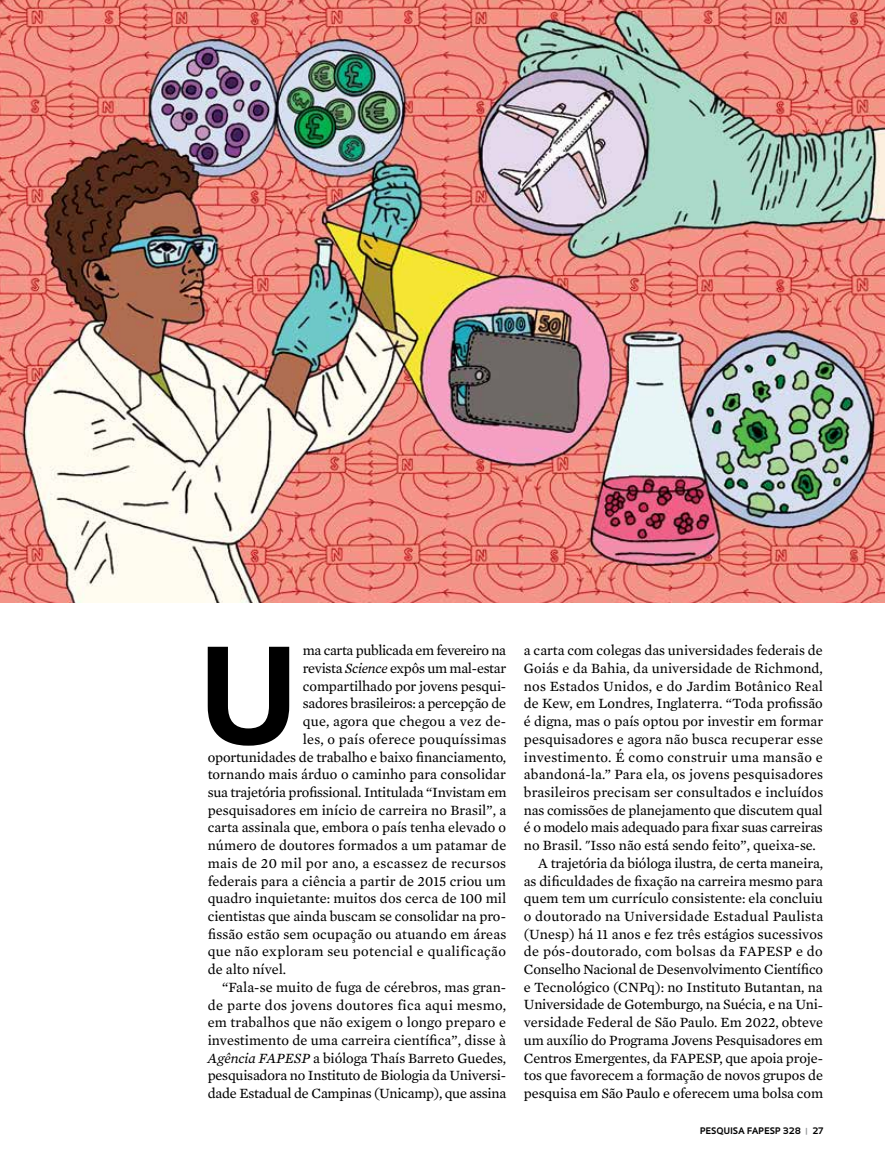
<style>
.page{position:relative;width:885px;height:1169px;background:#fff}
.page>*{position:absolute;margin:0;border:0;box-sizing:border-box;transform-origin:0 0}
.t1{font:600 136.8px "Elza";color:#000}
.t2{font:14.4px "Mercury Text G2";color:#000}
.t3{font:14.4px "Mercury Text G2";letter-spacing:-.02em;color:#000}
.t4{font:14.4px "Mercury Text G2";letter-spacing:.02em;color:#000}
.t5{font:14.4px "Mercury Text G2";letter-spacing:.025em;color:#000}
.t6{font:14.4px "Mercury Text G2";letter-spacing:-.025em;color:#000}
.t7{font:700 8.7px "Oculum";letter-spacing:.015em;color:#000}
.s1{font-style:italic}
.s2{color:#939598}
</style>
<div class="page">
<img style="left:0;top:0;width:885px;height:602px">
<h1 class="t1" style="left:201px;top:598px;width:97px">U</h1>
<p class="t6" style="left:303px;top:640px;width:205px">ma carta publicada em fevereiro na</p>
<p class="t3" style="left:303px;top:658px;width:205px">revista <span class="s1">Science</span> expôs um mal-estar</p>
<p class="t2" style="left:303px;top:675px;width:205px">compartilhado por jovens pesqui-</p>
<p class="t3" style="left:303px;top:693px;width:205px">sadores brasileiros: a percepção de</p>
<p class="t2" style="left:303px;top:711px;width:205px">que, agora que chegou a vez de-</p>
<p class="t2" style="left:303px;top:728px;width:205px">les, o país oferece pouquíssimas</p>
<p class="t2" style="left:208px;top:746px;width:300px">oportunidades de trabalho e baixo financiamento,</p>
<p class="t2" style="left:208px;top:764px;width:300px">tornando mais árduo o caminho para consolidar</p>
<p class="t3" style="left:208px;top:781px;width:300px">sua trajetória profissional. Intitulada “Invistam em</p>
<p class="t2" style="left:208px;top:799px;width:300px">pesquisadores em início de carreira no Brasil”, a</p>
<p class="t2" style="left:208px;top:817px;width:300px">carta assinala que, embora o país tenha elevado o</p>
<p class="t2" style="left:208px;top:835px;width:300px">número de doutores formados a um patamar de</p>
<p class="t4" style="left:208px;top:852px;width:300px">mais de 20 mil por ano, a escassez de recursos</p>
<p class="t2" style="left:208px;top:870px;width:300px">federais para a ciência a partir de 2015 criou um</p>
<p class="t2" style="left:208px;top:888px;width:300px">quadro inquietante: muitos dos cerca de 100 mil</p>
<p class="t2" style="left:208px;top:905px;width:300px">cientistas que ainda buscam se consolidar na pro-</p>
<p class="t2" style="left:208px;top:923px;width:300px">fissão estão sem ocupação ou atuando em áreas</p>
<p class="t4" style="left:208px;top:941px;width:300px">que não exploram seu potencial e qualificação</p>
<p class="t2" style="left:208px;top:959px;width:80px">de alto nível.</p>
<p class="t2" style="left:222px;top:976px;width:286px">“Fala-se muito de fuga de cérebros, mas gran-</p>
<p class="t5" style="left:208px;top:994px;width:300px">de parte dos jovens doutores fica aqui mesmo,</p>
<p class="t2" style="left:208px;top:1012px;width:300px">em trabalhos que não exigem o longo preparo e</p>
<p class="t2" style="left:208px;top:1029px;width:300px">investimento de uma carreira científica”, disse à</p>
<p class="t2" style="left:208px;top:1047px;width:300px"><span class="s1">Agência FAPESP</span> a bióloga Thaís Barreto Guedes,</p>
<p class="t2" style="left:208px;top:1065px;width:300px">pesquisadora no Instituto de Biologia da Universi-</p>
<p class="t2" style="left:208px;top:1082px;width:300px">dade Estadual de Campinas (Unicamp), que assina</p>
<p class="t2" style="left:524px;top:640px;width:300px">a carta com colegas das universidades federais de</p>
<p class="t2" style="left:524px;top:658px;width:301px">Goiás e da Bahia, da universidade de Richmond,</p>
<p class="t2" style="left:524px;top:675px;width:301px">nos Estados Unidos, e do Jardim Botânico Real</p>
<p class="t2" style="left:524px;top:693px;width:300px">de Kew, em Londres, Inglaterra. “Toda profissão</p>
<p class="t2" style="left:524px;top:711px;width:301px">é digna, mas o país optou por investir em formar</p>
<p class="t2" style="left:524px;top:728px;width:301px">pesquisadores e agora não busca recuperar esse</p>
<p class="t4" style="left:524px;top:746px;width:300px">investimento. É como construir uma mansão e</p>
<p class="t2" style="left:524px;top:764px;width:301px">abandoná-la.” Para ela, os jovens pesquisadores</p>
<p class="t2" style="left:524px;top:781px;width:301px">brasileiros precisam ser consultados e incluídos</p>
<p class="t2" style="left:524px;top:799px;width:300px">nas comissões de planejamento que discutem qual</p>
<p class="t3" style="left:524px;top:817px;width:300px">é o modelo mais adequado para fixar suas carreiras</p>
<p class="t2" style="left:524px;top:835px;width:294px">no Brasil. "Isso não está sendo feito”, queixa-se.</p>
<p class="t2" style="left:538px;top:852px;width:286px">A trajetória da bióloga ilustra, de certa maneira,</p>
<p class="t2" style="left:524px;top:870px;width:301px">as dificuldades de fixação na carreira mesmo para</p>
<p class="t2" style="left:524px;top:888px;width:301px">quem tem um currículo consistente: ela concluiu</p>
<p class="t2" style="left:524px;top:905px;width:301px">o doutorado na Universidade Estadual Paulista</p>
<p class="t2" style="left:524px;top:923px;width:301px">(Unesp) há 11 anos e fez três estágios sucessivos</p>
<p class="t4" style="left:524px;top:941px;width:300px">de pós-doutorado, com bolsas da FAPESP e do</p>
<p class="t2" style="left:524px;top:958px;width:301px">Conselho Nacional de Desenvolvimento Científico</p>
<p class="t2" style="left:524px;top:976px;width:300px">e Tecnológico (CNPq): no Instituto Butantan, na</p>
<p class="t2" style="left:524px;top:994px;width:301px">Universidade de Gotemburgo, na Suécia, e na Uni-</p>
<p class="t2" style="left:524px;top:1012px;width:301px">versidade Federal de São Paulo. Em 2022, obteve</p>
<p class="t2" style="left:524px;top:1029px;width:301px">um auxílio do Programa Jovens Pesquisadores em</p>
<p class="t2" style="left:524px;top:1047px;width:301px">Centros Emergentes, da FAPESP, que apoia proje-</p>
<p class="t2" style="left:524px;top:1065px;width:301px">tos que favorecem a formação de novos grupos de</p>
<p class="t2" style="left:524px;top:1082px;width:301px">pesquisa em São Paulo e oferecem uma bolsa com</p>
<p class="t7" style="left:700px;top:1124px;width:125px">PESQUISA FAPESP 328 <span class="s2">|</span> 27</p>
</div>
